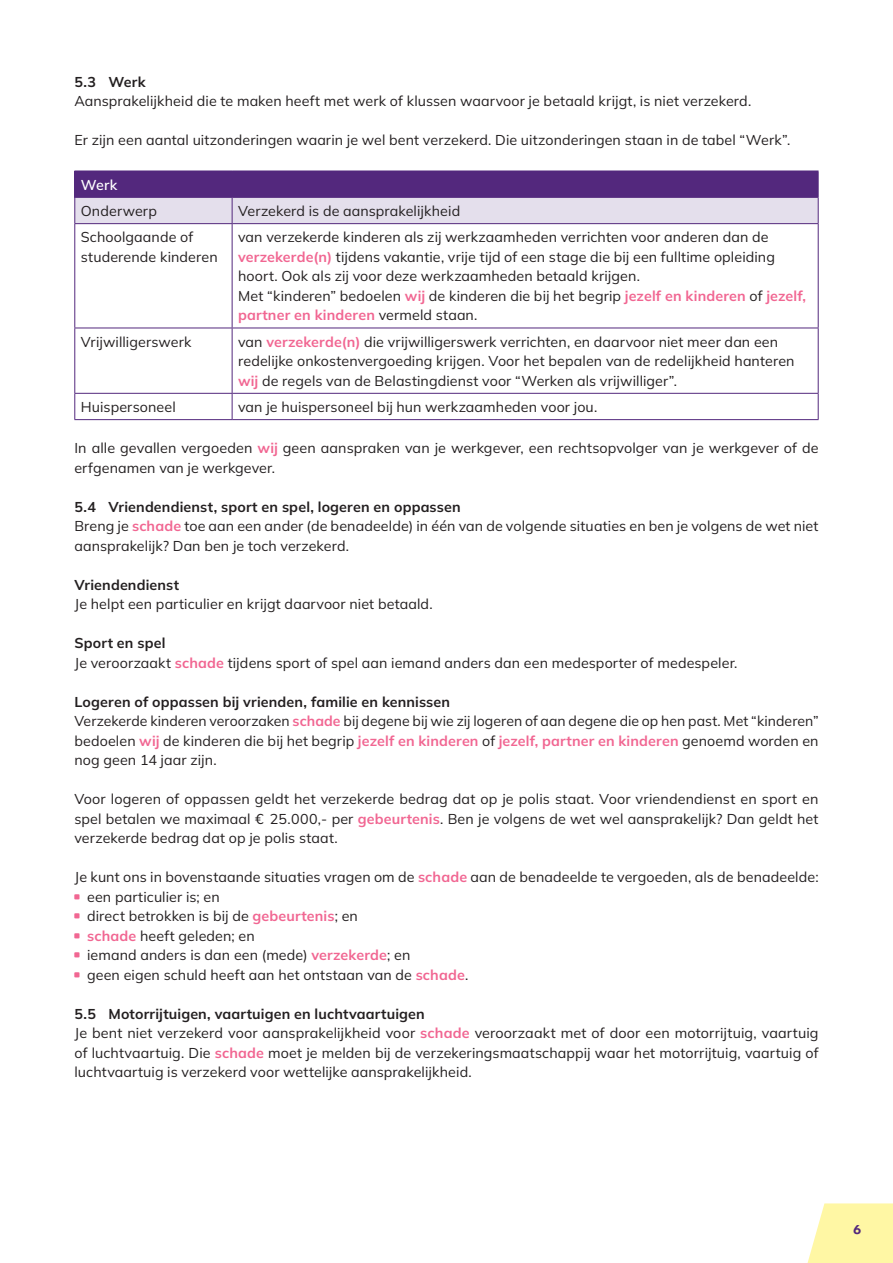
<style>
.page{position:relative;width:893px;height:1263px;background:#fff}
.page>*{position:absolute;margin:0;border:0;box-sizing:border-box;transform-origin:0 0}
.t1{font:14.25px/19.5px "Mulish";letter-spacing:.01em;color:#231f20}
.t2{font:700 14.25px "Mulish";letter-spacing:.01em;color:#231f20}
.t3{font:600 14.25px "Mulish";color:#fff}
.t4{font:700 12px "SNS Dunbar Tall";color:#53287d}
.s1{font-weight:700;color:#f16692}
.s2{font-weight:700}
</style>
<div class="page">
<svg style="left:808px;top:1203px;width:85px;height:60px;background:#fff7ad"></svg>
<svg style="left:74px;top:171px;width:745px;height:52px;background:#9880b2"></svg>
<hr style="left:74px;top:223px;width:158px;height:1px;background:#53287d">
<hr style="left:74px;top:224px;width:1px;height:104px;background:#53287d">
<hr style="left:232px;top:223px;width:587px;height:1px;background:#53287d">
<hr style="left:232px;top:224px;width:1px;height:104px;background:#53287d">
<hr style="left:818px;top:224px;width:1px;height:104px;background:#53287d">
<hr style="left:74px;top:328px;width:158px;height:1px;background:#53287d">
<hr style="left:74px;top:328px;width:1px;height:65px;background:#53287d">
<hr style="left:232px;top:328px;width:587px;height:1px;background:#53287d">
<hr style="left:232px;top:328px;width:1px;height:65px;background:#53287d">
<hr style="left:818px;top:328px;width:1px;height:65px;background:#53287d">
<hr style="left:74px;top:393px;width:158px;height:1px;background:#53287d">
<svg style="left:74px;top:394px;width:1px;height:25px"></svg>
<hr style="left:232px;top:393px;width:587px;height:1px;background:#53287d">
<svg style="left:232px;top:394px;width:1px;height:25px"></svg>
<svg style="left:818px;top:394px;width:1px;height:25px"></svg>
<hr style="left:74px;top:419px;width:158px;height:1px;background:#53287d">
<hr style="left:232px;top:419px;width:587px;height:1px;background:#53287d">
<p class="t2" style="left:74px;top:72px;width:73px">5.3 Werk</p>
<p class="t1" style="left:74px;top:91px;width:678px">Aansprakelijkheid die te maken heeft met werk of klussen waarvoor je betaald krijgt, is niet verzekerd.</p>
<p class="t1" style="left:74px;top:130px;width:717px">Er zijn een aantal uitzonderingen waarin je wel bent verzekerd. Die uitzonderingen staan in de tabel “Werk”.</p>
<p class="t3" style="left:81px;top:175px;width:38px">Werk</p>
<p class="t1" style="left:81px;top:201px;width:78px">Onderwerp</p>
<p class="t1" style="left:238px;top:201px;width:224px">Verzekerd is de aansprakelijkheid</p>
<p class="t1" style="left:81px;top:227px;width:138px">Schoolgaande of studerende kinderen</p>
<p class="t1" style="left:238px;top:227px;width:569px">van verzekerde kinderen als zij werkzaamheden verrichten voor anderen dan de <span class="s1">verzekerde(n)</span> tijdens vakantie, vrije tijd of een stage die bij een fulltime opleiding hoort. Ook als zij voor deze werkzaamheden betaald krijgen.<br>Met “kinderen” bedoelen <span class="s1">wij</span> de kinderen die bij het begrip <span class="s1">jezelf en kinderen</span> of <span class="s1">jezelf, partner en kinderen</span> vermeld staan.</p>
<p class="t1" style="left:81px;top:332px;width:112px">Vrijwilligerswerk</p>
<p class="t1" style="left:238px;top:332px;width:558px">van <span class="s1">verzekerde(n)</span> die vrijwilligerswerk verrichten, en daarvoor niet meer dan een redelijke onkostenvergoeding krijgen. Voor het bepalen van de redelijkheid hanteren <span class="s1">wij</span> de regels van de Belastingdienst voor “Werken als vrijwilliger”.</p>
<p class="t1" style="left:81px;top:397px;width:96px">Huispersoneel</p>
<p class="t1" style="left:238px;top:397px;width:361px">van je huispersoneel bij hun werkzaamheden voor jou.</p>
<p class="t1" style="left:74px;top:438px;width:746px">In alle gevallen vergoeden <span class="s1">wij</span> geen aanspraken van je werkgever, een rechtsopvolger van je werkgever of de erfgenamen van je werkgever.</p>
<p class="t1" style="left:74px;top:496px;width:746px"><span class="s2">5.4 Vriendendienst, sport en spel, logeren en oppassen<br></span>Breng je <span class="s1">schade</span> toe aan een ander (de benadeelde) in één van de volgende situaties en ben je volgens de wet niet aansprakelijk? Dan ben je toch verzekerd.</p>
<p class="t2" style="left:74px;top:575px;width:106px">Vriendendienst</p>
<p class="t1" style="left:74px;top:594px;width:360px">Je helpt een particulier en krijgt daarvoor niet betaald.</p>
<p class="t1" style="left:74px;top:633px;width:665px"><span class="s2">Sport en spel<br></span>Je veroorzaakt <span class="s1">schade</span> tijdens sport of spel aan iemand anders dan een medesporter of medespeler.</p>
<p class="t1" style="left:74px;top:691px;width:746px"><span class="s2">Logeren of oppassen bij vrienden, familie en kennissen<br></span>Verzekerde kinderen veroorzaken <span class="s1">schade</span> bij degene bij wie zij logeren of aan degene die op hen past. Met “kinderen” bedoelen <span class="s1">wij</span> de kinderen die bij het begrip <span class="s1">jezelf en kinderen</span> of <span class="s1">jezelf, partner en kinderen</span> genoemd worden en nog geen 14 jaar zijn.</p>
<p class="t1" style="left:74px;top:789px;width:746px;text-align:justify">Voor logeren of oppassen geldt het verzekerde bedrag dat op je polis staat. Voor vriendendienst en sport en spel betalen we maximaal € 25.000,- per <span class="s1">gebeurtenis</span>. Ben je volgens de wet wel aansprakelijk? Dan geldt het verzekerde bedrag dat op je polis staat.</p>
<p class="t1" style="left:87px;top:867px;width:733px;text-indent:-13px">Je kunt ons in bovenstaande situaties vragen om de <span class="s1">schade</span> aan de benadeelde te vergoeden, als de benadeelde: een particulier is; en<br>direct betrokken is bij de <span class="s1">gebeurtenis</span>; en<br><span class="s1">schade</span> heeft geleden; en<br>iemand anders is dan een (mede) <span class="s1">verzekerde</span>; en<br>geen eigen schuld heeft aan het ontstaan van de <span class="s1">schade</span>.</p>
<p class="t1" style="left:74px;top:1003px;width:746px"><span class="s2">5.5 Motorrijtuigen, vaartuigen en luchtvaartuigen<br></span>Je bent niet verzekerd voor aansprakelijkheid voor <span class="s1">schade</span> veroorzaakt met of door een motorrijtuig, vaartuig of luchtvaartuig. Die <span class="s1">schade</span> moet je melden bij de verzekeringsmaatschappij waar het motorrijtuig, vaartuig of luchtvaartuig is verzekerd voor wettelijke aansprakelijkheid.</p>
<p class="t4" style="left:853px;top:1221px;width:9px">6</p>
</div>
